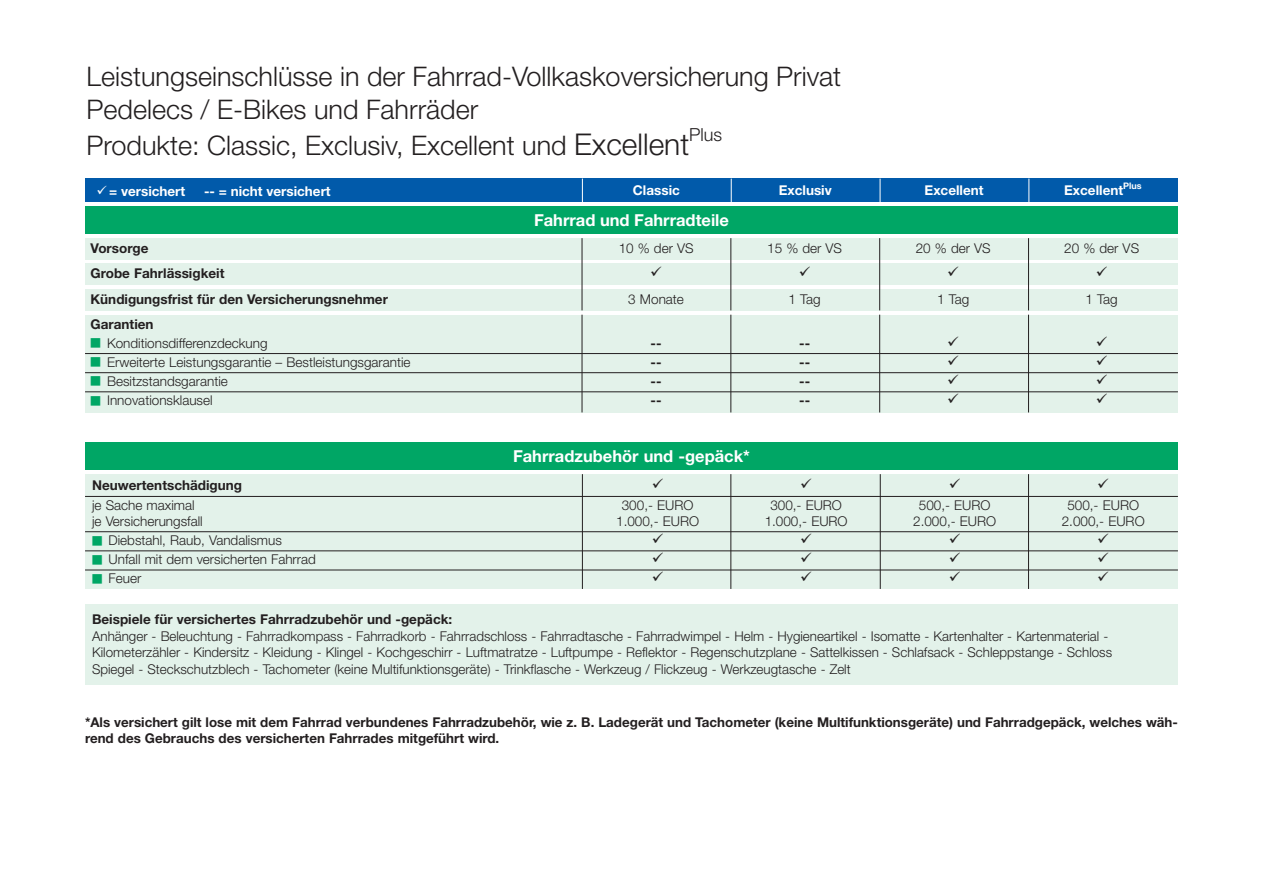
<style>
.page{position:relative;width:1263px;height:893px;background:#fff}
.page>*{position:absolute;margin:0;border:0;box-sizing:border-box;transform-origin:0 0}
.t1{font:300 27px/33px "Helvetica Neue LT Std";color:#231f20}
.t2{font:300 18px "Helvetica Neue LT Std";color:#231f20}
.t3{font:700 16.5px "Helvetica Neue LT Std";color:#fff}
.t4{font:300 13.5px/16.5px "Helvetica Neue LT Std";color:#231f20}
.t5{font:700 13.5px/16.5px "Helvetica Neue LT Std";color:#231f20}
.t6{font:700 13.5px "Helvetica Neue LT Std";color:#fff}
.s1{font-size:30px}
.s2{color:#00a665}
</style>
<div class="page">
<div style="left:85px;top:315px;width:1093px;height:97px;background:#e3f2ea"></div>
<div style="left:85px;top:604px;width:1093px;height:81px;background:#e3f2ea"></div>
<div style="left:85px;top:474px;width:1093px;height:115px;background:#e3f2ea"></div>
<div style="left:85px;top:442px;width:1093px;height:28px;background:#00a665"></div>
<hr style="left:85px;top:496px;width:1093px;height:1px;background:#231f20">
<hr style="left:85px;top:531px;width:1093px;height:1px;background:#231f20">
<hr style="left:85px;top:551px;width:1093px;height:1px;background:#231f20">
<hr style="left:85px;top:570px;width:1093px;height:1px;background:#231f20">
<hr style="left:582px;top:474px;width:1px;height:115px;background:#231f20">
<hr style="left:731px;top:474px;width:1px;height:115px;background:#231f20">
<hr style="left:880px;top:474px;width:1px;height:115px;background:#231f20">
<hr style="left:1028px;top:474px;width:1px;height:115px;background:#231f20">
<hr style="left:1028px;top:315px;width:1px;height:97px;background:#231f20">
<hr style="left:879px;top:315px;width:1px;height:97px;background:#231f20">
<hr style="left:731px;top:315px;width:1px;height:97px;background:#231f20">
<hr style="left:582px;top:315px;width:1px;height:97px;background:#231f20">
<div style="left:85px;top:179px;width:1093px;height:23px;background:#015aaa"></div>
<div style="left:85px;top:206px;width:1093px;height:28px;background:#00a665"></div>
<svg style="left:1029px;top:179px;width:1px;height:23px"></svg>
<svg style="left:880px;top:179px;width:1px;height:23px"></svg>
<svg style="left:731px;top:179px;width:1px;height:23px"></svg>
<svg style="left:582px;top:179px;width:1px;height:23px"></svg>
<hr style="left:85px;top:353px;width:1093px;height:1px;background:#231f20">
<hr style="left:85px;top:372px;width:1093px;height:1px;background:#231f20">
<hr style="left:85px;top:392px;width:1093px;height:1px;background:#231f20">
<div style="left:85px;top:238px;width:1093px;height:21px;background:#e3f2ea"></div>
<div style="left:85px;top:264px;width:1093px;height:21px;background:#e3f2ea"></div>
<div style="left:85px;top:289px;width:1093px;height:21px;background:#e3f2ea"></div>
<hr style="left:582px;top:238px;width:1px;height:72px;background:#231f20">
<hr style="left:731px;top:238px;width:1px;height:72px;background:#231f20">
<hr style="left:879px;top:238px;width:1px;height:72px;background:#231f20">
<hr style="left:1028px;top:238px;width:1px;height:72px;background:#231f20">
<h1 class="t1" style="left:87px;top:59px;width:756px">Leistungseinschlüsse in der Fahrrad-Vollkaskoversicherung Privat<br>Pedelecs / E-Bikes und Fahrräder</h1>
<h1 class="t1" style="left:87px;top:128px;width:604px">Produkte: Classic, Exclusiv, Excellent und <span class="s1">Excellent</span></h1>
<h2 class="t2" style="left:689px;top:124px;width:34px">Plus</h2>
<p class="t6" style="left:96px;top:183px;width:90px">✓ = versichert</p>
<p class="t6" style="left:204px;top:183px;width:128px">-- = nicht versichert</p>
<p class="t6" style="left:633px;top:182px;width:48px">Classic</p>
<p class="t6" style="left:779px;top:182px;width:54px">Exclusiv</p>
<p class="t3" style="left:534px;top:210px;width:196px">Fahrrad und Fahrradteile</p>
<p class="t6" style="left:925px;top:182px;width:60px">Excellent</p>
<p class="t6" style="left:1064px;top:182px;width:79px">Excellent<sup>Plus</sup></p>
<p class="t5" style="left:91px;top:240px;width:60px">Vorsorge</p>
<p class="t4" style="left:619px;top:240px;width:76px">10 % der VS</p>
<p class="t4" style="left:767px;top:240px;width:76px">15 % der VS</p>
<p class="t4" style="left:916px;top:240px;width:76px">20 % der VS</p>
<p class="t4" style="left:1064px;top:240px;width:76px">20 % der VS</p>
<p class="t5" style="left:91px;top:265px;width:135px">Grobe Fahrlässigkeit</p>
<p class="t5" style="left:91px;top:290px;width:299px">Kündigungsfrist für den Versicherungsnehmer</p>
<p class="t4" style="left:628px;top:290px;width:57px">3 Monate</p>
<p class="t4" style="left:788px;top:290px;width:34px">1 Tag</p>
<p class="t4" style="left:937px;top:290px;width:34px">1 Tag</p>
<p class="t4" style="left:1085px;top:290px;width:34px">1 Tag</p>
<p class="t5" style="left:91px;top:315px;width:64px">Garantien</p>
<p class="t4" style="left:91px;top:334px;width:179px"><span class="s2">■</span> Konditionsdifferenzdeckung</p>
<p class="t5" style="left:651px;top:334px;width:12px">--</p>
<p class="t5" style="left:799px;top:334px;width:12px">--</p>
<p class="t4" style="left:91px;top:353px;width:321px"><span class="s2">■</span> Erweiterte Leistungsgarantie – Bestleistungsgarantie</p>
<p class="t5" style="left:651px;top:353px;width:12px">--</p>
<p class="t5" style="left:799px;top:353px;width:12px">--</p>
<p class="t4" style="left:91px;top:373px;width:139px"><span class="s2">■</span> Besitzstandsgarantie</p>
<p class="t5" style="left:651px;top:373px;width:12px">--</p>
<p class="t5" style="left:799px;top:373px;width:12px">--</p>
<p class="t4" style="left:91px;top:392px;width:124px"><span class="s2">■</span> Innovationsklausel</p>
<p class="t5" style="left:651px;top:392px;width:12px">--</p>
<p class="t5" style="left:799px;top:392px;width:12px">--</p>
<p class="t3" style="left:513px;top:446px;width:238px">Fahrradzubehör und -gepäck*</p>
<p class="t5" style="left:92px;top:477px;width:151px">Neuwertentschädigung</p>
<p class="t4" style="left:92px;top:496px;width:104px">je Sache maximal</p>
<p class="t4" style="left:622px;top:496px;width:73px">300,- EURO</p>
<p class="t4" style="left:770px;top:496px;width:73px">300,- EURO</p>
<p class="t4" style="left:919px;top:496px;width:73px">500,- EURO</p>
<p class="t4" style="left:1067px;top:496px;width:73px">500,- EURO</p>
<p class="t4" style="left:92px;top:513px;width:112px">je Versicherungsfall</p>
<p class="t4" style="left:616px;top:513px;width:84px">1.000,- EURO</p>
<p class="t4" style="left:765px;top:513px;width:84px">1.000,- EURO</p>
<p class="t4" style="left:913px;top:513px;width:84px">2.000,- EURO</p>
<p class="t4" style="left:1062px;top:513px;width:84px">2.000,- EURO</p>
<p class="t4" style="left:92px;top:532px;width:191px"><span class="s2">■</span> Diebstahl, Raub, Vandalismus</p>
<p class="t4" style="left:92px;top:551px;width:225px"><span class="s2">■</span> Unfall mit dem versicherten Fahrrad</p>
<p class="t4" style="left:92px;top:570px;width:51px"><span class="s2">■</span> Feuer</p>
<p class="t5" style="left:92px;top:611px;width:362px">Beispiele für versichertes Fahrradzubehör und -gepäck:</p>
<p class="t4" style="left:92px;top:628px;width:1021px">Anhänger - Beleuchtung - Fahrradkompass - Fahrradkorb - Fahrradschloss - Fahrradtasche - Fahrradwimpel - Helm - Hygieneartikel - Isomatte - Kartenhalter - Kartenmaterial -<br>Kilometerzähler - Kindersitz - Kleidung - Klingel - Kochgeschirr - Luftmatratze - Luftpumpe - Reflektor - Regenschutzplane - Sattelkissen - Schlafsack - Schleppstange - Schloss<br>Spiegel - Steckschutzblech - Tachometer (keine Multifunktionsgeräte) - Trinkflasche - Werkzeug / Flickzeug - Werkzeugtasche - Zelt</p>
<p class="t5" style="left:85px;top:714px;width:1094px">*Als versichert gilt lose mit dem Fahrrad verbundenes Fahrradzubehör, wie z. B. Ladegerät und Tachometer (keine Multifunktionsgeräte) und Fahrradgepäck, welches wäh&shy;rend des Gebrauchs des versicherten Fahrrades mitgeführt wird.</p>
</div>
